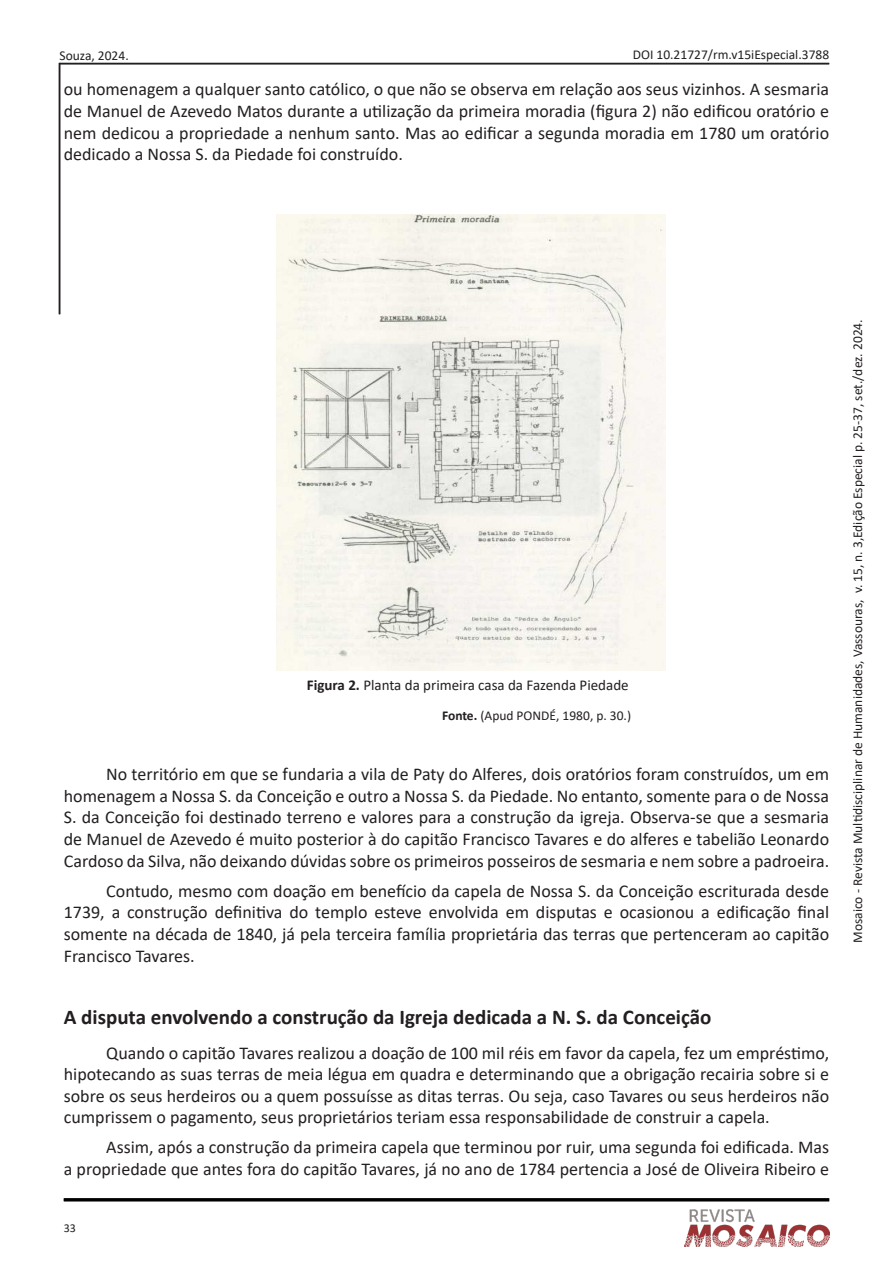
<style>
.page{position:relative;width:893px;height:1263px;background:#fff}
.page>*{position:absolute;margin:0;border:0;box-sizing:border-box;transform-origin:0 0}
.RM_Subtítulos{font:700 21px "Calibri";color:#231f20}
.RM_corpo_de_texto{font:18px/21.6px "Calibri";color:#231f20;text-align:justify}
.RM_corpo_de_texto-2{font:15px "Calibri";color:#231f20}
.RM_corpo_de_texto-3{font:13.5px "Calibri";color:#231f20}
.t1{font:12px "Calibri";color:#231f20}
.s1{font-weight:700}
.s2{color:#fff}
</style>
<div class="page">
<img style="left:685px;top:1209px;width:144px;height:38px">
<hr style="left:59px;top:63px;width:770px;height:1px;background:#231f20">
<hr style="left:64px;top:1198px;width:765px;height:3px;background:#000">
<hr style="left:59px;top:63px;width:1px;height:251px;background:#231f20">
<img style="left:276px;top:215px;width:389px;height:456px">
<p class="RM_corpo_de_texto-3" style="left:60px;top:46px;width:71px">Souza, 2024.</p>
<p class="RM_corpo_de_texto-3" style="left:633px;top:45px;width:198px">DOI 10.21727/rm.v15iEspecial.3788</p>
<p class="RM_corpo_de_texto" style="left:64px;top:78px;width:767px">ou homenagem a qualquer santo católico, o que não se observa em relação aos seus vizinhos. A sesmaria de Manuel de Azevedo Matos durante a utilização da primeira moradia (figura 2) não edificou oratório e nem dedicou a propriedade a nenhum santo. Mas ao edificar a segunda moradia em 1780 um oratório dedicado a Nossa S. da Piedade foi construído.</p>
<p class="RM_corpo_de_texto-2" style="left:307px;top:674px;width:323px"><span class="s1">Figura 2.</span> Planta da primeira casa da Fazenda Piedade</p>
<p class="RM_corpo_de_texto-3" style="left:442px;top:706px;width:191px"><span class="s1">Fonte.</span> (Apud PONDÉ, 1980, p. 30.)</p>
<p class="RM_corpo_de_texto" style="left:64px;top:763px;width:767px;text-indent:43px">No território em que se fundaria a vila de Paty do Alferes, dois oratórios foram construídos, um em homenagem a Nossa S. da Conceição e outro a Nossa S. da Piedade. No entanto, somente para o de Nossa S. da Conceição foi destinado terreno e valores para a construção da igreja. Observa-se que a sesmaria de Manuel de Azevedo é muito posterior à do capitão Francisco Tavares e do alferes e tabelião Leonardo Cardoso da Silva, não deixando dúvidas sobre os primeiros posseiros de sesmaria e nem sobre a padroeira.</p>
<p class="RM_corpo_de_texto" style="left:64px;top:879px;width:767px;text-indent:43px">Contudo, mesmo com doação em benefício da capela de Nossa S. da Conceição escriturada desde 1739, a construção definitiva do templo esteve envolvida em disputas e ocasionou a edificação final somente na década de 1840, já pela terceira família proprietária das terras que pertenceram ao capitão Francisco Tavares.</p>
<p class="RM_Subtítulos" style="left:64px;top:1002px;width:649px">A disputa envolvendo a construção da Igreja dedicada a N. S. da Conceição</p>
<p class="RM_corpo_de_texto" style="left:64px;top:1041px;width:767px;text-indent:43px">Quando o capitão Tavares realizou a doação de 100 mil réis em favor da capela, fez um empréstimo, hipotecando as suas terras de meia légua em quadra e determinando que a obrigação recairia sobre si e sobre os seus herdeiros ou a quem possuísse as ditas terras. Ou seja, caso Tavares ou seus herdeiros não cumprissem o pagamento, seus proprietários teriam essa responsabilidade de construir a capela.</p>
<p class="RM_corpo_de_texto" style="left:64px;top:1136px;width:767px;text-align:right">Assim, após a construção da primeira capela que terminou por ruir, uma segunda foi edificada. Mas<br>a propriedade que antes fora do capitão Tavares, já no ano de 1784 pertencia a José de Oliveira Ribeiro e</p>
<p class="t1" style="left:64px;top:1219px;width:14px">33</p>
<p class="RM_corpo_de_texto-3" style="left:848px;top:943px;width:625px;rotate:-90deg">Mosaico - Revista Multidisciplinar de Humanidades, Vassouras, v. 15, n. 3,Edição Especial p. 25-37, set./dez. <span class="s2">2024.</span></p>
</div>
